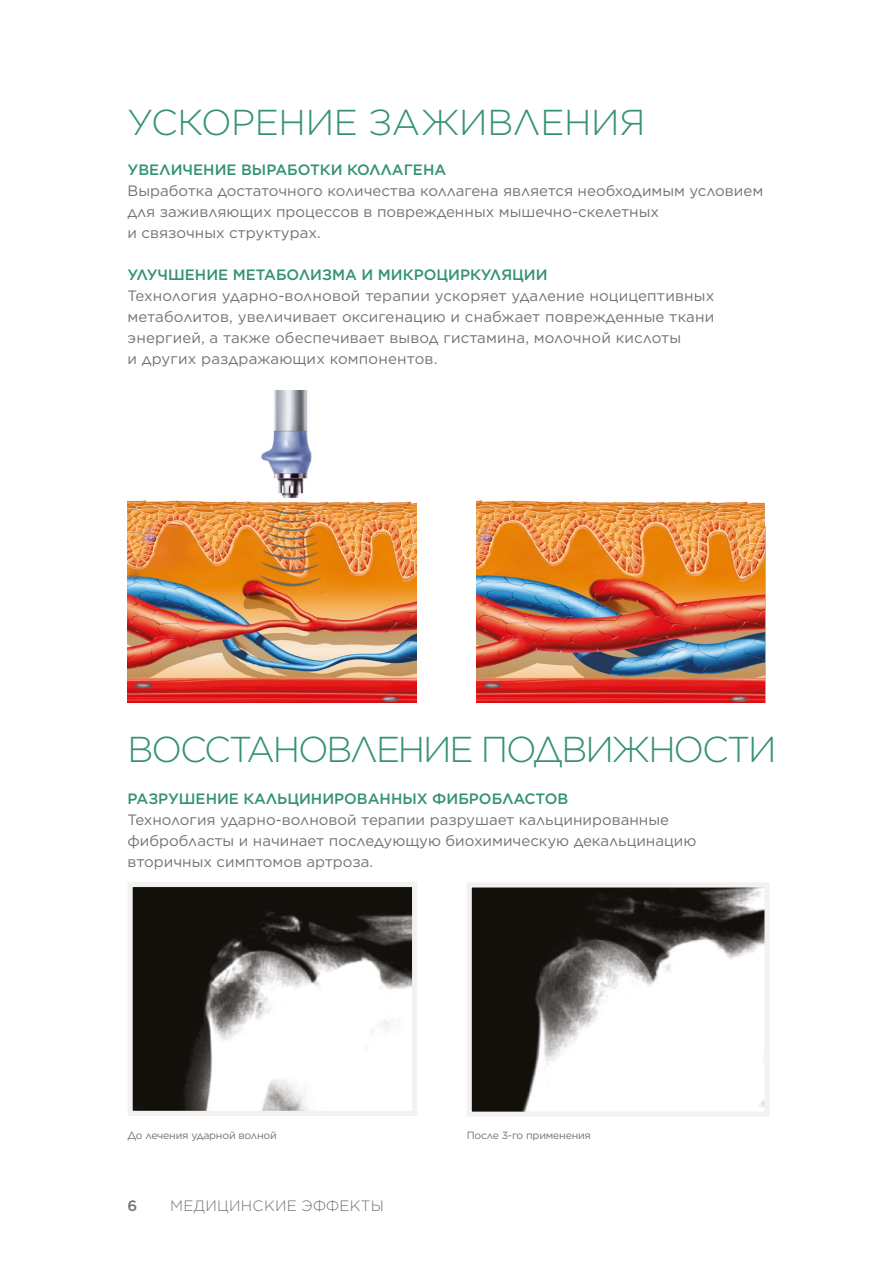
<style>
.page{position:relative;width:893px;height:1263px;background:#fff}
.page>*{position:absolute;margin:0;border:0;box-sizing:border-box;transform-origin:0 0}
.t1{font:300 36px "Gotham";letter-spacing:-.055em;color:#349177}
.t2{font:300 36px "Gotham";letter-spacing:-.01em;color:#349177}
.t3{font:15px/21px "Gotham";color:#747373}
.t4{font:500 15px "Gotham";color:#349177}
.t5{font:300 15px "Gotham Pro";letter-spacing:.02em;color:#747373}
.t6{font:500 15px "Gotham";color:#747373}
.t7{font:10.5px "Gotham";letter-spacing:-.02em;color:#747373}
</style>
<div class="page">
<svg style="left:128px;top:882px;width:289px;height:234px"></svg>
<svg style="left:467px;top:883px;width:302px;height:233px"></svg>
<img style="left:128px;top:500px;width:289px;height:202px">
<img style="left:476px;top:500px;width:289px;height:202px">
<img style="left:261px;top:390px;width:156px;height:115px">
<img style="left:249px;top:475px;width:84px;height:118px">
<h1 class="t2" style="left:128px;top:100px;width:519px">УСКОРЕНИЕ ЗАЖИВЛЕНИЯ</h1>
<p class="t4" style="left:128px;top:160px;width:320px">УВЕЛИЧЕНИЕ ВЫРАБОТКИ КОЛЛАГЕНА</p>
<p class="t3" style="left:128px;top:180px;width:637px">Выработка достаточного количества коллагена является необходимым условием для заживляющих процессов в поврежденных мышечно-скелетных<br>и связочных структурах.</p>
<p class="t4" style="left:128px;top:265px;width:422px">УЛУЧШЕНИЕ МЕТАБОЛИЗМА И МИКРОЦИРКУЛЯЦИИ</p>
<p class="t3" style="left:128px;top:285px;width:588px">Технология ударно-волновой терапии ускоряет удаление ноцицептивных метаболитов, увеличивает оксигенацию и снабжает поврежденные ткани энергией, а также обеспечивает вывод гистамина, молочной кислоты<br>и других раздражающих компонентов.</p>
<h1 class="t1" style="left:128px;top:726px;width:650px">ВОССТАНОВЛЕНИЕ ПОДВИЖНОСТИ</h1>
<p class="t4" style="left:128px;top:788px;width:442px">РАЗРУШЕНИЕ КАЛЬЦИНИРОВАННЫХ ФИБРОБЛАСТОВ</p>
<p class="t3" style="left:128px;top:808px;width:570px">Технология ударно-волновой терапии разрушает кальцинированные фибробласты и начинает последующую биохимическую декальцинацию вторичных симптомов артроза.</p>
<p class="t7" style="left:128px;top:1128px;width:151px">До лечения ударной волной</p>
<p class="t7" style="left:467px;top:1128px;width:126px">После 3-го применения</p>
<p class="t6" style="left:128px;top:1196px;width:11px">6</p>
<p class="t5" style="left:170px;top:1198px;width:215px">МЕДИЦИНСКИЕ ЭФФЕКТЫ</p>
</div>
